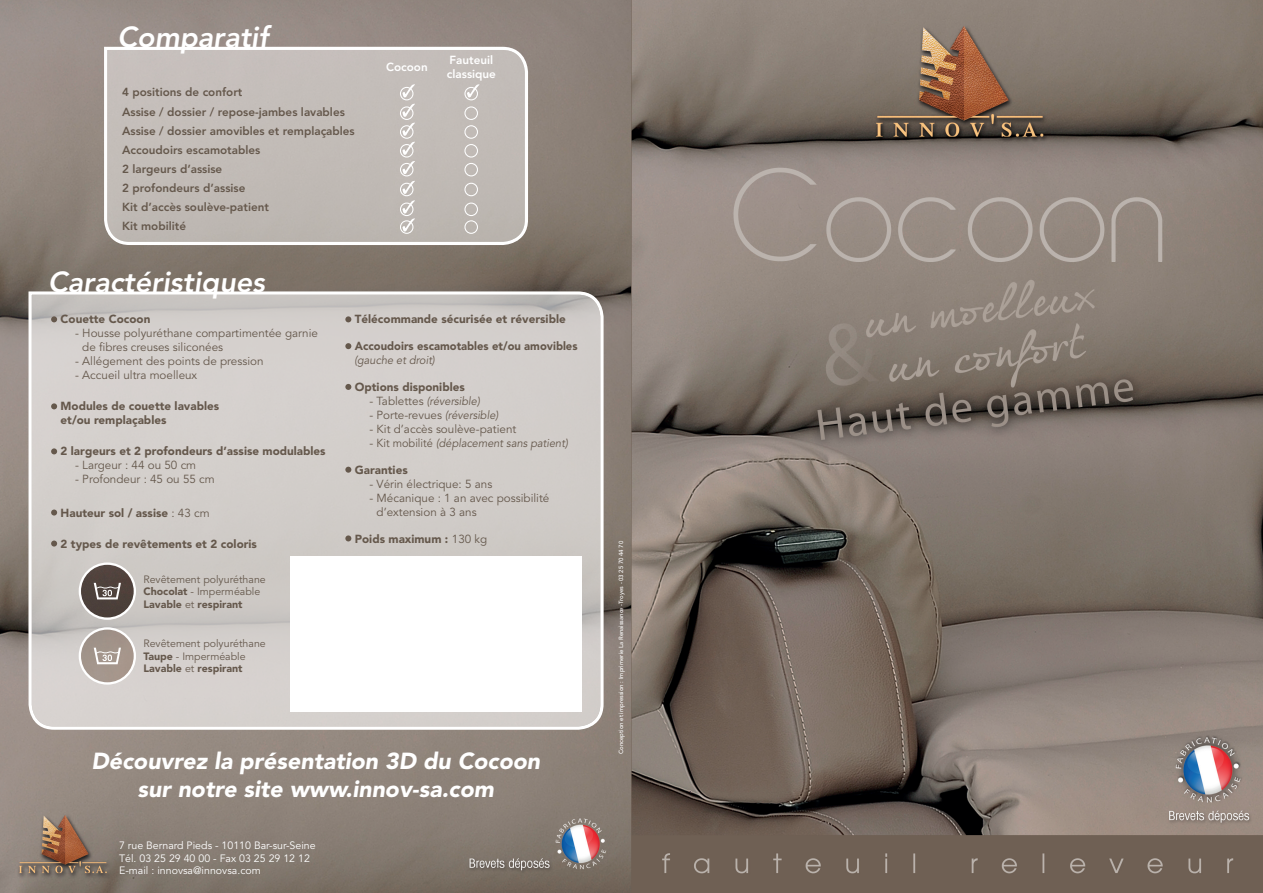
<style>
.page{position:relative;width:1263px;height:893px;background:#fff}
.page>*{position:absolute;margin:0;border:0;box-sizing:border-box;transform-origin:0 0}
.t1{font:italic 800 28.65px "Avenir";color:#fff}
.t2{font:italic 900 23.1px "Avenir";color:#fff}
.t3{font:11.7px/14px "Avenir";color:#65584c}
.t4{font:900 11.7px/14px "Avenir";color:#65584c}
.t5{font:800 11.7px "Avenir";color:#65584c}
.t6{font:italic 11.7px "Avenir";color:#65584c;scale:.94 1}
.t7{font:900 11.7px "Avenir";color:#65584c;scale:.96 1}
.t8{font:800 11.7px "Avenir";color:#fff}
.t9{font:10.65px "Avenir";color:#fff}
.t10{font:10.65px "Avenir";color:#65584c}
.t11{font:900 10.65px "Avenir";color:#65584c}
.t12{font:500 6px "Avenir";color:#fff}
.s1{font-weight:400}
.s2{font-weight:900}
.s3{font-style:normal}
.s4{font-style:italic}
</style>
<div class="page">
<img style="left:0;top:0;width:1263px;height:893px">
<svg style="left:102px;top:45px;width:428px;height:202px;background:#c2bcb7"></svg>
<div style="left:400px;top:87px;width:13px;height:13px;border:1px solid #fff;border-radius:50%"></div>
<div style="left:464px;top:87px;width:14px;height:13px;border:1px solid #fff;border-radius:50%"></div>
<div style="left:400px;top:106px;width:13px;height:14px;border:1px solid #fff;border-radius:50%"></div>
<div style="left:464px;top:106px;width:14px;height:14px;border:1px solid #fff;border-radius:50%"></div>
<div style="left:400px;top:125px;width:13px;height:14px;border:1px solid #fff;border-radius:50%"></div>
<div style="left:464px;top:125px;width:14px;height:14px;border:1px solid #fff;border-radius:50%"></div>
<div style="left:400px;top:144px;width:13px;height:14px;border:1px solid #fff;border-radius:50%"></div>
<div style="left:464px;top:144px;width:14px;height:14px;border:1px solid #fff;border-radius:50%"></div>
<div style="left:400px;top:163px;width:13px;height:13px;border:1px solid #fff;border-radius:50%"></div>
<div style="left:464px;top:163px;width:14px;height:13px;border:1px solid #fff;border-radius:50%"></div>
<div style="left:400px;top:183px;width:13px;height:13px;border:1px solid #fff;border-radius:50%"></div>
<div style="left:464px;top:183px;width:14px;height:13px;border:1px solid #fff;border-radius:50%"></div>
<div style="left:400px;top:203px;width:13px;height:13px;border:1px solid #fff;border-radius:50%"></div>
<div style="left:464px;top:203px;width:14px;height:13px;border:1px solid #fff;border-radius:50%"></div>
<div style="left:400px;top:220px;width:13px;height:14px;border:1px solid #fff;border-radius:50%"></div>
<div style="left:464px;top:220px;width:14px;height:14px;border:1px solid #fff;border-radius:50%"></div>
<svg style="left:402px;top:84px;width:13px;height:13px"></svg>
<svg style="left:467px;top:84px;width:12px;height:13px"></svg>
<svg style="left:402px;top:104px;width:13px;height:13px"></svg>
<svg style="left:402px;top:123px;width:13px;height:13px"></svg>
<svg style="left:402px;top:142px;width:13px;height:13px"></svg>
<svg style="left:402px;top:161px;width:13px;height:13px"></svg>
<svg style="left:402px;top:181px;width:13px;height:13px"></svg>
<svg style="left:402px;top:200px;width:13px;height:32px"></svg>
<svg style="left:27px;top:290px;width:578px;height:441px;background:#d1ccc9"></svg>
<svg style="left:345px;top:316px;width:6px;height:6px"></svg>
<svg style="left:345px;top:343px;width:6px;height:6px"></svg>
<svg style="left:345px;top:384px;width:6px;height:6px"></svg>
<svg style="left:345px;top:467px;width:6px;height:6px"></svg>
<svg style="left:345px;top:535px;width:6px;height:6px"></svg>
<svg style="left:51px;top:316px;width:6px;height:6px"></svg>
<svg style="left:51px;top:403px;width:6px;height:6px"></svg>
<svg style="left:51px;top:448px;width:6px;height:6px"></svg>
<div style="left:51px;top:509px;width:6px;height:7px;background:#65584c;border-radius:50%"></div>
<svg style="left:51px;top:541px;width:6px;height:6px"></svg>
<img style="left:80px;top:628px;width:55px;height:55px;border-radius:27px">
<div style="left:79px;top:627px;width:57px;height:58px;border:2px solid #fff;border-radius:50%"></div>
<img style="left:80px;top:564px;width:55px;height:55px;border-radius:27px">
<div style="left:79px;top:562px;width:57px;height:58px;border:2px solid #fff;border-radius:50%"></div>
<svg style="left:94px;top:583px;width:27px;height:16px"></svg>
<svg style="left:94px;top:648px;width:27px;height:16px"></svg>
<div style="left:290px;top:556px;width:291px;height:155px;background:#fff"></div>
<p class="t1" style="left:118px;top:20px;width:152px">Comparatif</p>
<p class="t5" style="left:122px;top:85px;width:122px">4 positions de confort</p>
<p class="t5" style="left:122px;top:105px;width:224px">Assise / dossier / repose-jambes lavables</p>
<p class="t5" style="left:122px;top:124px;width:234px">Assise / dossier amovibles et remplaçables</p>
<p class="t5" style="left:122px;top:143px;width:140px">Accoudoirs escamotables</p>
<p class="t5" style="left:122px;top:162px;width:102px">2 largeurs d’assise</p>
<p class="t5" style="left:122px;top:181px;width:125px">2 profondeurs d’assise</p>
<p class="t5" style="left:122px;top:200px;width:148px">Kit d’accès soulève-patient</p>
<p class="t5" style="left:122px;top:219px;width:65px">Kit mobilité</p>
<p class="t1" style="left:48px;top:265px;width:218px">Caractéristiques</p>
<p class="t8" style="left:386px;top:60px;width:43px">Cocoon</p>
<p class="t8" style="left:450px;top:53px;width:45px">Fauteuil</p>
<p class="t8" style="left:447px;top:67px;width:51px">classique</p>
<p class="t4" style="left:61px;top:312px;width:91px">Couette Cocoon</p>
<p class="t3" style="left:82px;top:327px;width:237px;text-indent:-7px">- Housse polyuréthane compartimentée garnie de fibres creuses siliconées</p>
<p class="t3" style="left:75px;top:355px;width:190px">- Allégement des points de pression</p>
<p class="t3" style="left:75px;top:369px;width:124px">- Accueil ultra moelleux</p>
<p class="t4" style="left:61px;top:399px;width:160px">Modules de couette lavables et/ou remplaçables</p>
<p class="t4" style="left:61px;top:444px;width:267px">2 largeurs et 2 profondeurs d’assise modulables</p>
<p class="t3" style="left:75px;top:459px;width:123px">- Largeur : 44 ou 50 cm</p>
<p class="t3" style="left:75px;top:473px;width:141px">- Profondeur : 45 ou 55 cm</p>
<p class="t4" style="left:61px;top:505px;width:151px">Hauteur sol / assise <span class="s1">: 43 cm</span></p>
<p class="t4" style="left:61px;top:536px;width:198px">2 types de revêtements et 2 coloris</p>
<p class="t10" style="left:143px;top:573px;width:124px">Revêtement polyuréthane</p>
<p class="t10" style="left:143px;top:585px;width:118px"><span class="s2">Chocolat</span> - Imperméable</p>
<p class="t11" style="left:143px;top:598px;width:101px">Lavable <span class="s1">et</span> respirant</p>
<p class="t10" style="left:143px;top:637px;width:124px">Revêtement polyuréthane</p>
<p class="t10" style="left:143px;top:650px;width:104px"><span class="s2">Taupe</span> - Imperméable</p>
<p class="t11" style="left:143px;top:662px;width:101px">Lavable <span class="s1">et</span> respirant</p>
<p class="t4" style="left:355px;top:312px;width:212px">Télécommande sécurisée et réversible</p>
<p class="t7" style="left:355px;top:339px;width:234px">Accoudoirs escamotables et/ou amovibles</p>
<p class="t6" style="left:354px;top:353px;width:87px">(gauche et droit)</p>
<p class="t4" style="left:355px;top:380px;width:111px">Options disponibles</p>
<p class="t6" style="left:369px;top:394px;width:119px"><span class="s3">- Tablettes</span> (réversible)</p>
<p class="t3" style="left:369px;top:408px;width:130px">- Porte-revues <span class="s4">(réversible)</span></p>
<p class="t3" style="left:369px;top:422px;width:148px">- Kit d’accès soulève-patient</p>
<p class="t6" style="left:369px;top:436px;width:213px"><span class="s3">- Kit mobilité</span> (déplacement sans patient)</p>
<p class="t4" style="left:355px;top:463px;width:54px">Garanties</p>
<p class="t3" style="left:369px;top:477px;width:124px">- Vérin électrique: 5 ans</p>
<p class="t3" style="left:377px;top:491px;width:174px;text-indent:-7px">- Mécanique : 1 an avec possibilité d’extension à 3 ans</p>
<p class="t4" style="left:355px;top:531px;width:134px">Poids maximum : <span class="s1">130 kg</span></p>
<p class="t2" style="left:91px;top:747px;width:450px">Découvrez la présentation 3D du Cocoon</p>
<p class="t2" style="left:138px;top:775px;width:358px">sur notre site www.innov-sa.com</p>
<p class="t9" style="left:119px;top:839px;width:198px">7 rue Bernard Pieds - 10110 Bar-sur-Seine</p>
<p class="t9" style="left:119px;top:852px;width:192px">Tél. 03 25 29 40 00 - Fax 03 25 29 12 12</p>
<p class="t9" style="left:119px;top:864px;width:143px">E-mail : innovsa@innovsa.com</p>
<p class="t12" style="left:618px;top:754px;width:215px;rotate:-90deg">Conception et impression : Imprimerie La Renaissance -Troyes - 03 25 70 44 70</p>
</div>
